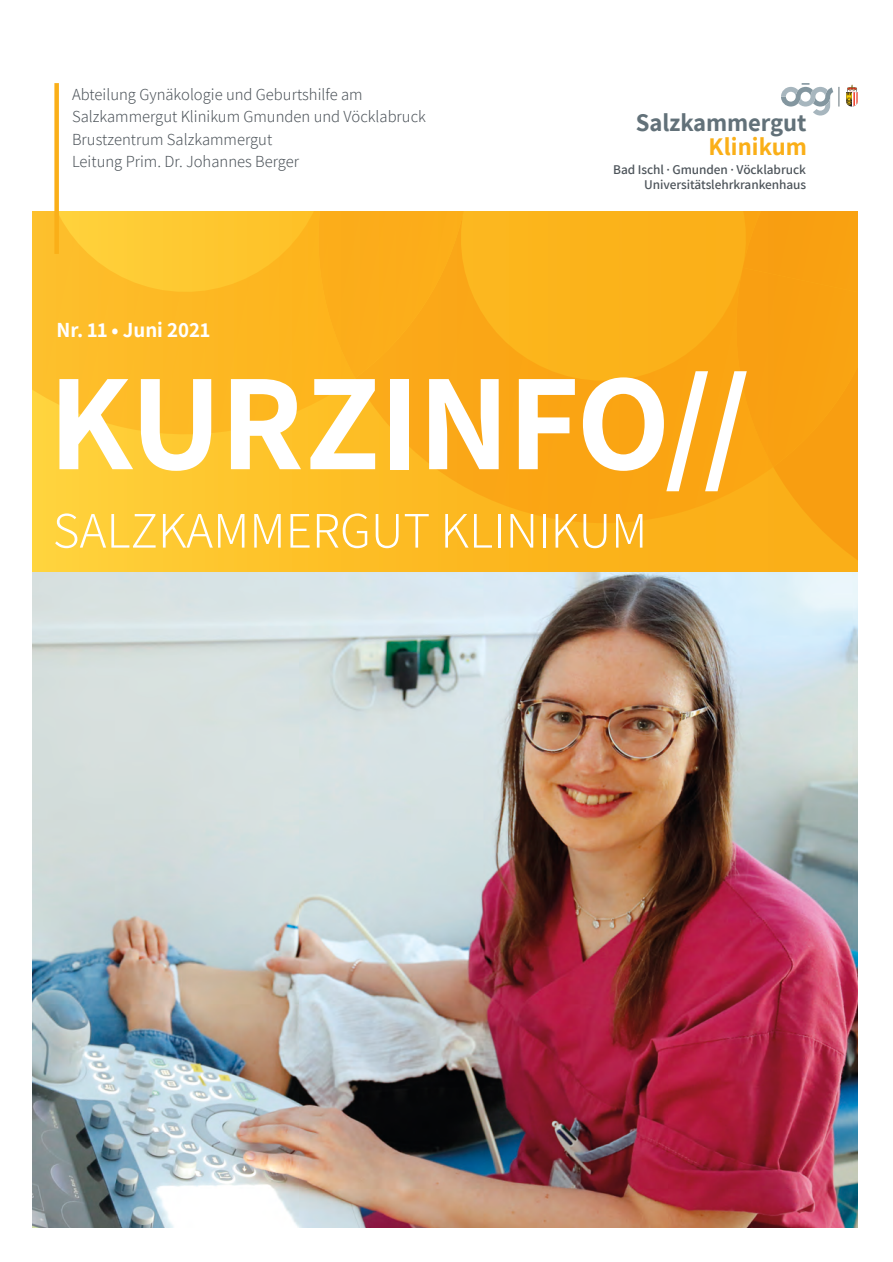
<style>
.page{position:relative;width:893px;height:1262px;background:#fff}
.page>*{position:absolute;margin:0;border:0;box-sizing:border-box;transform-origin:0 0}
.t1{font:700 138px "Assistant";letter-spacing:-.01em;color:#fff}
.t2{font:300 51px "Assistant";color:#fff}
.t3{font:700 24.75px "Assistant";letter-spacing:-.005em;color:#627179}
.t4{font:700 24.75px "Assistant";letter-spacing:.005em;color:#faaf18}
.t5{font:700 21px "Assistant";color:#fff}
.t6{font:300 16.5px/22.5px "Assistant";color:#4d545a}
.t7{font:600 13.35px/15.3px "Assistant";letter-spacing:-.005em;color:#4d545a;text-align:right}
</style>
<div class="page">
<div style="left:33px;top:211px;width:825px;height:362px;background:#feca32"></div>
<svg style="left:33px;top:211px;width:277px;height:235px"></svg>
<svg style="left:310px;top:211px;width:548px;height:362px;background:#faac18"></svg>
<svg style="left:33px;top:211px;width:13px;height:78px"></svg>
<img style="left:33px;top:573px;width:825px;height:655px">
<div style="left:54px;top:83px;width:5px;height:171px;background:#faaf18"></div>
<svg style="left:846px;top:85px;width:12px;height:22px"></svg>
<svg style="left:781px;top:83px;width:58px;height:33px"></svg>
<p class="t6" style="left:72px;top:82px;width:355px">Abteilung Gynäkologie und Geburtshilfe am Salzkammergut Klinikum Gmunden und Vöcklabruck Brustzentrum Salzkammergut<br>Leitung Prim. Dr. Johannes Berger</p>
<p class="t5" style="left:57px;top:315px;width:155px">Nr. 11 • Juni 2021</p>
<h3 class="t3" style="left:636px;top:106px;width:172px">Salzkammergut</h3>
<h3 class="t4" style="left:708px;top:130px;width:100px">Klinikum</h3>
<p class="t7" style="left:613px;top:161px;width:194px">Bad Ischl · Gmunden · Vöcklabruck<br>Universitätslehrkrankenhaus</p>
<h1 class="t1" style="left:49px;top:328px;width:703px">KURZINFO//</h1>
<h2 class="t2" style="left:53px;top:496px;width:596px">SALZKAMMERGUT KLINIKUM</h2>
</div>
